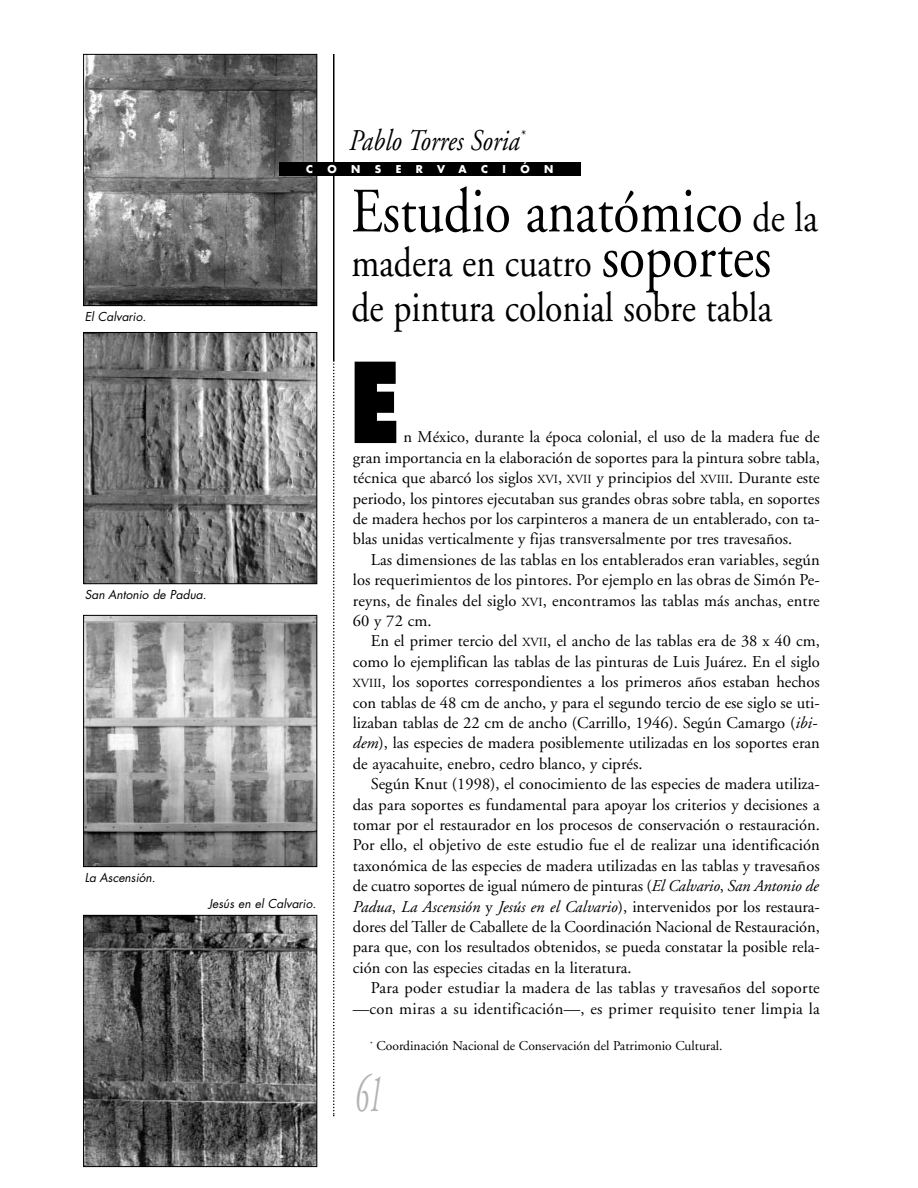
<style>
.page{position:relative;width:918px;height:1188px;background:#fff}
.page>*{position:absolute;margin:0;border:0;box-sizing:border-box;transform-origin:0 0}
.t1{font:800 108px "Futura";color:#000;scale:.75 1}
.t2{font:63px "Adobe Garamond";color:#000;scale:.85 1}
.t3{font:italic 54px "Adobe Garamond";color:#b3b3b3;scale:.5 1}
.t4{font:42px/45px "Adobe Garamond";color:#000;scale:.85 1}
.t5{font:italic 30px "Adobe Garamond";color:#000;scale:.85 1}
.t6{font:16.5px/20.4px "Adobe Garamond";color:#000;text-align:justify}
.t7{font:13.5px "Adobe Garamond";color:#000}
.t8{font:italic 12px "Futura";color:#000}
.t9{font:700 10.5px "Futura";color:#fff}
.s1{font-size:42px}
.s2{font-size:63px}
.s3{font-size:12.3px}
.s4{font-style:italic}
</style>
<div class="page">
<img style="left:85px;top:56px;width:230px;height:248px">
<div style="left:83px;top:54px;width:234px;height:252px;border:1px solid #000"></div>
<img style="left:85px;top:334px;width:230px;height:248px">
<div style="left:83px;top:332px;width:234px;height:252px;border:1px solid #000"></div>
<img style="left:85px;top:617px;width:230px;height:248px">
<div style="left:83px;top:615px;width:234px;height:252px;border:1px solid #000"></div>
<img style="left:85px;top:917px;width:230px;height:248px">
<div style="left:83px;top:915px;width:234px;height:252px;border:1px solid #000"></div>
<hr style="left:333px;top:54px;width:1px;height:306px;background:#000">
<svg style="left:333px;top:360px;width:1px;height:756px"></svg>
<div style="left:279px;top:162px;width:301px;height:14px;background:#000"></div>
<p class="t8" style="left:85px;top:311px;width:63px">El Calvario.</p>
<h3 class="t5" style="left:349px;top:128px;width:208px">Pablo Torres Soria<sup>*</sup></h3>
<h2 class="t2" style="left:351px;top:186px;width:550px">Estudio anatómico <span class="s1">de la</span></h2>
<h3 class="t4" style="left:351px;top:244px;width:497px">madera en cuatro <span class="s2">soportes </span>de pintura colonial sobre tabla</h3>
<p class="t9" style="left:306px;top:164px;width:8px">C</p>
<p class="t9" style="left:327px;top:164px;width:11px">O</p>
<p class="t9" style="left:351px;top:164px;width:11px">N</p>
<p class="t9" style="left:375px;top:164px;width:8px">S</p>
<p class="t9" style="left:396px;top:164px;width:7px">E</p>
<p class="t9" style="left:416px;top:164px;width:9px">R</p>
<p class="t9" style="left:437px;top:164px;width:9px">V</p>
<p class="t9" style="left:459px;top:164px;width:10px">A</p>
<p class="t9" style="left:481px;top:164px;width:8px">C</p>
<p class="t9" style="left:503px;top:164px;width:5px">I</p>
<p class="t9" style="left:520px;top:164px;width:11px">Ó</p>
<p class="t9" style="left:544px;top:164px;width:11px">N</p>
<p class="t8" style="left:85px;top:589px;width:123px">San Antonio de Padua.</p>
<p class="t8" style="left:85px;top:872px;width:72px">La Ascensión.</p>
<p class="t8" style="left:208px;top:898px;width:109px">Jesús en el Calvario.</p>
<h1 class="t1" style="left:350px;top:355px;width:69px">E</h1>
<p class="t6" style="left:353px;top:428px;width:468px;text-indent:51px">n México, durante la época colonial, el uso de la madera fue de gran importancia en la elaboración de soportes para la pintura sobre tabla, técnica que abarcó los siglos <span class="s3">XVI</span>, <span class="s3">XVII</span> y principios del <span class="s3">XVIII</span>. Durante este periodo, los pintores ejecutaban sus grandes obras sobre tabla, en soportes de madera hechos por los carpinteros a manera de un entablerado, con ta&shy;blas unidas verticalmente y fijas transversalmente por tres travesaños.</p>
<p class="t6" style="left:353px;top:551px;width:468px;text-indent:18px">Las dimensiones de las tablas en los entablerados eran variables, según los requerimientos de los pintores. Por ejemplo en las obras de Simón Pe&shy;reyns, de finales del siglo <span class="s3">XVI</span>, encontramos las tablas más anchas, entre 60 y 72 cm.</p>
<p class="t6" style="left:353px;top:632px;width:468px;text-align:left;text-indent:18px">En el primer tercio del <span class="s3">XVII</span>, el ancho de las tablas era de 38 x 40 cm, como lo ejemplifican las tablas de las pinturas de Luis Juárez. En el siglo <span class="s3">XVIII</span>, los soportes correspondientes a los primeros años estaban hechos con tablas de 48 cm de ancho, y para el segundo tercio de ese siglo se uti&shy;lizaban tablas de 22 cm de ancho (Carrillo, 1946). Según Camargo (<span class="s4">ibi&shy;dem</span>), las especies de madera posiblemente utilizadas en los soportes eran de ayacahuite, enebro, cedro blanco, y ciprés.</p>
<p class="t6" style="left:353px;top:775px;width:468px;text-indent:18px">Según Knut (1998), el conocimiento de las especies de madera utiliza&shy;das para soportes es fundamental para apoyar los criterios y decisiones a tomar por el restaurador en los procesos de conservación o restauración.<br>Por ello, el objetivo de este estudio fue el de realizar una identificación taxonómica de las especies de madera utilizadas en las tablas y travesaños de cuatro soportes de igual número de pinturas (<span class="s4">El Calvario</span>, <span class="s4">San Antonio de Padua</span>, <span class="s4">La Ascensión</span> y <span class="s4">Jesús en el Calvario</span>), intervenidos por los restaura&shy;dores del Taller de Caballete de la Coordinación Nacional de Restauración, para que, con los resultados obtenidos, se pueda constatar la posible rela&shy;ción con las especies citadas en la literatura.</p>
<p class="t6" style="left:353px;top:979px;width:468px;text-align:right">Para poder estudiar la madera de las tablas y travesaños del soporte —con miras a su identificación—, es primer requisito tener limpia la</p>
<p class="t7" style="left:370px;top:1040px;width:354px"><sup>*</sup> Coordinación Nacional de Conservación del Patrimonio Cultural.</p>
<h3 class="t3" style="left:355px;top:1073px;width:55px">61</h3>
</div>
